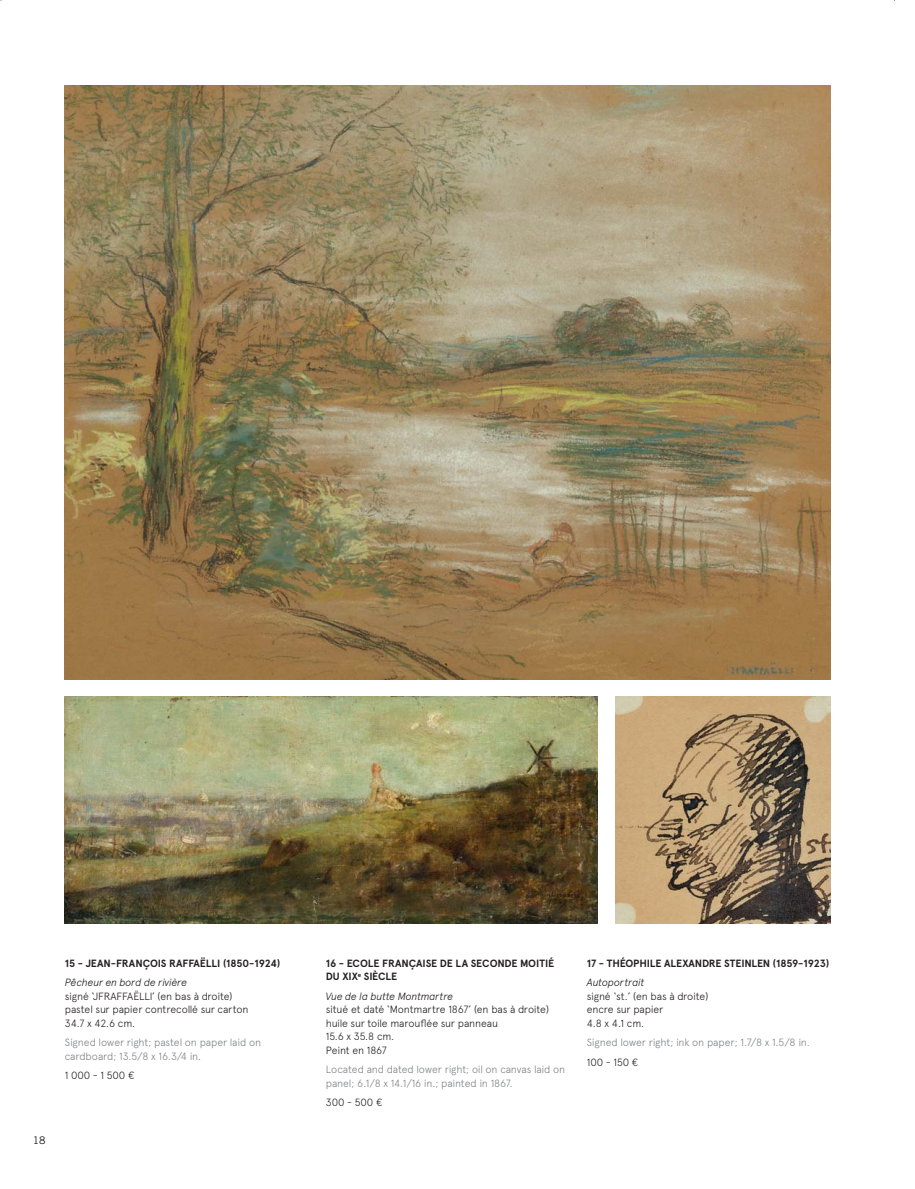
<style>
.page{position:relative;width:915px;height:1189px;background:#fff}
.page>*{position:absolute;margin:0;border:0;box-sizing:border-box;transform-origin:0 0}
.t1{font:300 10.5px/13.5px "Apercu";letter-spacing:-.015em;color:#231f20}
.t2{font:300 10.5px/13.5px "Apercu";letter-spacing:-.015em;color:#808285}
.t3{font:700 10.5px/13.5px "Apercu";letter-spacing:-.01em;color:#231f20}
.t4{font:italic 300 10.5px "Apercu";letter-spacing:-.015em;color:#231f20}
.t5{font:10.5px "Trade Gothic";color:#231f20}
</style>
<div class="page">
<img style="left:65px;top:86px;width:765px;height:594px">
<img style="left:65px;top:696px;width:533px;height:227px">
<img style="left:615px;top:696px;width:215px;height:227px">
<p class="t3" style="left:65px;top:957px;width:217px">15 - JEAN-FRANÇOIS RAFFAËLLI (1850-1924)</p>
<p class="t4" style="left:65px;top:979px;width:124px">Pêcheur en bord de rivière</p>
<p class="t1" style="left:65px;top:990px;width:185px">signé ‘JFRAFFAËLLI’ (en bas à droite) pastel sur papier contrecollé sur carton<br>34.7 x 42.6 cm.</p>
<p class="t2" style="left:65px;top:1036px;width:198px">Signed lower right; pastel on paper laid on cardboard; 13.5/8 x 16.3/4 in.</p>
<p class="t1" style="left:65px;top:1069px;width:71px">1 000 - 1 500 €</p>
<p class="t5" style="left:33px;top:1137px;width:14px">18</p>
<p class="t3" style="left:326px;top:957px;width:230px">16 - ECOLE FRANÇAISE DE LA SECONDE MOITIÉ<br>DU XIX<sup>e</sup> SIÈCLE</p>
<p class="t4" style="left:326px;top:992px;width:129px">Vue de la butte Montmartre</p>
<p class="t1" style="left:326px;top:1004px;width:225px">situé et daté ‘Montmartre 1867’ (en bas à droite) huile sur toile marouflée sur panneau<br>15.6 x 35.8 cm.<br>Peint en 1867</p>
<p class="t2" style="left:326px;top:1063px;width:241px">Located and dated lower right; oil on canvas laid on panel; 6.1/8 x 14.1/16 in.; painted in 1867.</p>
<p class="t1" style="left:326px;top:1096px;width:58px">300 - 500 €</p>
<p class="t3" style="left:586px;top:957px;width:244px">17 - THÉOPHILE ALEXANDRE STEINLEN (1859-1923)</p>
<p class="t4" style="left:586px;top:979px;width:59px">Autoportrait</p>
<p class="t1" style="left:586px;top:990px;width:123px">signé ‘st.’ (en bas à droite) encre sur papier<br>4.8 x 4.1 cm.</p>
<p class="t2" style="left:586px;top:1037px;width:225px">Signed lower right; ink on paper; 1.7/8 x 1.5/8 in.</p>
<p class="t1" style="left:586px;top:1056px;width:53px">100 - 150 €</p>
</div>
